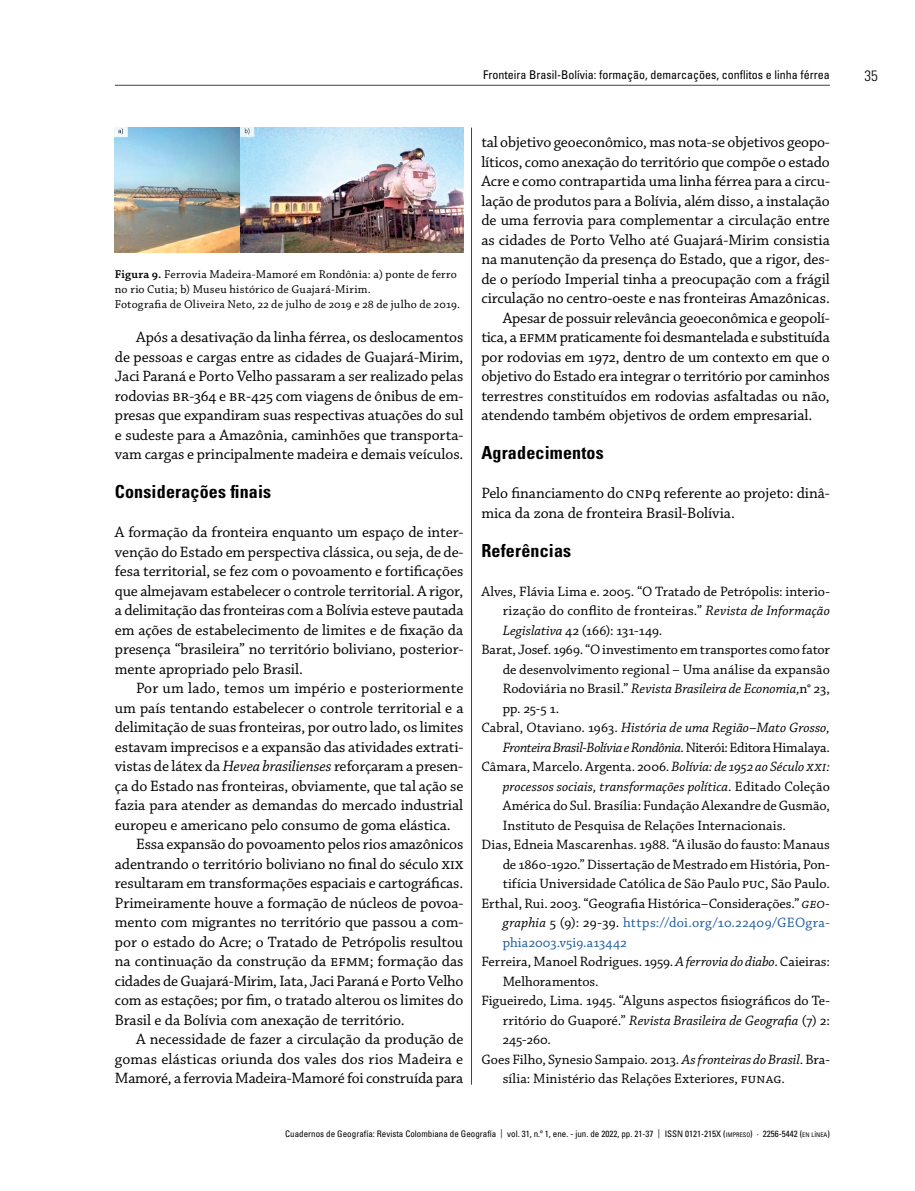
<style>
.page{position:relative;width:915px;height:1191px;background:#fff}
.page>*{position:absolute;margin:0;border:0;box-sizing:border-box;transform-origin:0 0}
.t1{font:700 condensed 18px "Univers LT Std";letter-spacing:.01em;color:#000}
.t2{font:15.75px/19.5px "Chaparral Pro";letter-spacing:-.005em;color:#000;text-align:justify}
.t3{font:15.75px "Chaparral Pro";letter-spacing:-.035em;color:#000}
.t4{font:300 condensed 15px "Univers LT Std";color:#000}
.t5{font:14.25px "Chaparral Pro";color:#000}
.t6{font:italic 14.25px "Chaparral Pro";letter-spacing:-.005em;color:#000}
.t7{font:14.25px "Chaparral Pro";letter-spacing:.015em;color:#215e9e}
.t8{font:italic 14.25px "Chaparral Pro";letter-spacing:-.025em;color:#000}
.t9{font:12px/15px "Chaparral Pro";letter-spacing:.01em;color:#000}
.t10{font:condensed 12px "Univers LT Std";color:#000}
.t11{font:condensed 9px "Univers LT Std";color:#000}
.s1{font-weight:600}
.s2{font-style:italic}
.s3{font-style:normal}
.s4{font-style:italic;color:#000}
.s5{color:#000}
.s6{font-size:6.3px}
.s7{font-style:inherit}
</style>
<div class="page">
<hr style="left:115px;top:85px;width:714px;height:1px;background:#414042">
<img style="left:115px;top:128px;width:348px;height:125px">
<hr style="left:471px;top:128px;width:1px;height:956px;background:#414042">
<p class="t10" style="left:483px;top:67px;width:348px">Fronteira Brasil-Bolívia: formação, demarcações, conflitos e linha férrea</p>
<p class="t4" style="left:864px;top:66px;width:15px">35</p>
<p class="t9" style="left:115px;top:267px;width:346px"><span class="s1">Figura 9.</span> Ferrovia Madeira-Mamoré em Rondônia: a) ponte de ferro no rio Cutia; b) Museu histórico de Guajará-Mirim.<br>Fotografia de Oliveira Neto, 22 de julho de 2019 e 28 de julho de 2019.</p>
<p class="t2" style="left:115px;top:328px;width:350px;text-indent:21px">Após a desativação da linha férrea, os deslocamentos de pessoas e cargas entre as cidades de Guajará-Mirim, Jaci Paraná e Porto Velho passaram a ser realizado pelas rodovias br-364 e br-425 com viagens de ônibus de em&shy;presas que expandiram suas respectivas atuações do sul e sudeste para a Amazônia, caminhões que transporta&shy;vam cargas e principalmente madeira e demais veículos.</p>
<p class="t1" style="left:115px;top:481px;width:158px">Considerações finais</p>
<p class="t2" style="left:115px;top:523px;width:350px">A formação da fronteira enquanto um espaço de inter&shy;venção do Estado em perspectiva clássica, ou seja, de de&shy;fesa territorial, se fez com o povoamento e fortificações que almejavam estabelecer o controle territorial. A rigor, a delimitação das fronteiras com a Bolívia esteve pautada em ações de estabelecimento de limites e de fixação da presença “brasileira” no território boliviano, posterior&shy;mente apropriado pelo Brasil.</p>
<p class="t2" style="left:136px;top:679px;width:328px">Por um lado, temos um império e posteriormente</p>
<p class="t2" style="left:115px;top:698px;width:350px">um país tentando estabelecer o controle territorial e a</p>
<p class="t2" style="left:115px;top:718px;width:350px">delimitação de suas fronteiras, por outro lado, os limites</p>
<p class="t2" style="left:115px;top:737px;width:350px">estavam imprecisos e a expansão das atividades extrati-</p>
<p class="t2" style="left:115px;top:757px;width:350px">vistas de látex da <span class="s2">Hevea brasilienses</span> reforçaram a presen-</p>
<p class="t2" style="left:115px;top:776px;width:350px">ça do Estado nas fronteiras, obviamente, que tal ação se</p>
<p class="t2" style="left:115px;top:796px;width:350px">fazia para atender as demandas do mercado industrial</p>
<p class="t2" style="left:115px;top:815px;width:337px">europeu e americano pelo consumo de goma elástica.</p>
<p class="t2" style="left:136px;top:835px;width:328px">Essa expansão do povoamento pelos rios amazônicos</p>
<p class="t2" style="left:115px;top:854px;width:350px">adentrando o território boliviano no final do século xix</p>
<p class="t2" style="left:115px;top:874px;width:350px">resultaram em transformações espaciais e cartográficas.</p>
<p class="t2" style="left:115px;top:893px;width:350px">Primeiramente houve a formação de núcleos de povoa-</p>
<p class="t2" style="left:115px;top:913px;width:350px">mento com migrantes no território que passou a com-</p>
<p class="t2" style="left:115px;top:932px;width:350px">por o estado do Acre; o Tratado de Petrópolis resultou</p>
<p class="t2" style="left:115px;top:952px;width:350px">na continuação da construção da efmm; formação das</p>
<p class="t3" style="left:115px;top:972px;width:350px">cidades de Guajará-Mirim, Iata, Jaci Paraná e Porto Velho</p>
<p class="t2" style="left:115px;top:991px;width:350px">com as estações; por fim, o tratado alterou os limites do</p>
<p class="t2" style="left:115px;top:1010px;width:291px">Brasil e da Bolívia com anexação de território.</p>
<p class="t2" style="left:136px;top:1030px;width:328px">A necessidade de fazer a circulação da produção de</p>
<p class="t2" style="left:115px;top:1049px;width:350px">gomas elásticas oriunda dos vales dos rios Madeira e</p>
<p class="t2" style="left:115px;top:1069px;width:350px">Mamoré, a ferrovia Madeira-Mamoré foi construída para</p>
<p class="t2" style="left:481px;top:133px;width:350px">tal objetivo geoeconômico, mas nota-se objetivos geopo-</p>
<p class="t2" style="left:481px;top:152px;width:350px">líticos, como anexação do território que compõe o estado</p>
<p class="t2" style="left:481px;top:172px;width:350px">Acre e como contrapartida uma linha férrea para a circu-</p>
<p class="t2" style="left:481px;top:191px;width:350px">lação de produtos para a Bolívia, além disso, a instalação</p>
<p class="t2" style="left:481px;top:211px;width:350px">de uma ferrovia para complementar a circulação entre</p>
<p class="t2" style="left:481px;top:230px;width:350px">as cidades de Porto Velho até Guajará-Mirim consistia</p>
<p class="t2" style="left:481px;top:250px;width:350px">na manutenção da presença do Estado, que a rigor, des-</p>
<p class="t2" style="left:481px;top:269px;width:350px">de o período Imperial tinha a preocupação com a frágil</p>
<p class="t2" style="left:481px;top:289px;width:350px">circulação no centro-oeste e nas fronteiras Amazônicas.</p>
<p class="t2" style="left:502px;top:308px;width:328px">Apesar de possuir relevância geoeconômica e geopolí-</p>
<p class="t2" style="left:481px;top:328px;width:350px">tica, a efmm praticamente foi desmantelada e substituída</p>
<p class="t2" style="left:481px;top:347px;width:350px">por rodovias em 1972, dentro de um contexto em que o</p>
<p class="t2" style="left:481px;top:367px;width:350px">objetivo do Estado era integrar o território por caminhos</p>
<p class="t2" style="left:481px;top:386px;width:350px">terrestres constituídos em rodovias asfaltadas ou não,</p>
<p class="t2" style="left:481px;top:406px;width:332px">atendendo também objetivos de ordem empresarial.</p>
<p class="t1" style="left:481px;top:442px;width:124px">Agradecimentos</p>
<p class="t2" style="left:481px;top:484px;width:350px">Pelo financiamento do cnpq referente ao projeto: dinâ&shy;mica da zona de fronteira Brasil-Bolívia.</p>
<p class="t1" style="left:481px;top:539px;width:91px">Referências</p>
<p class="t5" style="left:481px;top:583px;width:350px">Alves, Flávia Lima e. 2005. “O Tratado de Petrópolis: interio-</p>
<p class="t5" style="left:502px;top:603px;width:328px">rização do conflito de fronteiras.” <span class="s2">Revista de Informação</span></p>
<p class="t5" style="left:502px;top:622px;width:161px"><span class="s2">Legislativa</span> 42 (166): 131-149.</p>
<p class="t5" style="left:481px;top:642px;width:350px">Barat, Josef. 1969. “O investimento em transportes como fator</p>
<p class="t5" style="left:502px;top:661px;width:328px">de desenvolvimento regional – Uma análise da expansão</p>
<p class="t6" style="left:502px;top:681px;width:328px"><span class="s3">Rodoviária no Brasil.”</span> Revista Brasileira de Economia,<span class="s3">n° 23,</span></p>
<p class="t5" style="left:502px;top:700px;width:58px">pp. 25-5 1.</p>
<p class="t6" style="left:481px;top:720px;width:350px"><span class="s3">Cabral, Otaviano. 1963.</span> História de uma Região–Mato Grosso,</p>
<p class="t8" style="left:502px;top:739px;width:328px">Fronteira Brasil-Bolívia e Rondônia<span class="s3">. Niterói: Editora Himalaya.</span></p>
<p class="t5" style="left:481px;top:759px;width:350px">Câmara, Marcelo. Argenta. 2006. <span class="s2">Bolívia: de 1952 ao Século xxi:</span></p>
<p class="t6" style="left:502px;top:778px;width:328px">processos sociais, transformações política<span class="s3">. Editado Coleção</span></p>
<p class="t5" style="left:502px;top:798px;width:328px">América do Sul. Brasília: Fundação Alexandre de Gusmão,</p>
<p class="t5" style="left:502px;top:817px;width:284px">Instituto de Pesquisa de Relações Internacionais.</p>
<p class="t5" style="left:481px;top:837px;width:350px">Dias, Edneia Mascarenhas. 1988. “A ilusão do fausto: Manaus</p>
<p class="t5" style="left:502px;top:856px;width:328px">de 1860-1920.” Dissertação de Mestrado em História, Pon-</p>
<p class="t5" style="left:502px;top:876px;width:328px">tifícia Universidade Católica de São Paulo puc, São Paulo.</p>
<p class="t5" style="left:481px;top:895px;width:350px">Erthal, Rui. 2003. “Geografia Histórica–Considerações.” <span class="s2">geo-</span></p>
<p class="t7" style="left:502px;top:915px;width:328px"><span class="s4">graphia</span> <span class="s5">5 (9): 29-39.</span> https://doi.org/10.22409/GEOgra-</p>
<p class="t7" style="left:502px;top:934px;width:126px">phia2003.v5i9.a13442</p>
<p class="t5" style="left:481px;top:954px;width:350px">Ferreira, Manoel Rodrigues. 1959. <span class="s2">A ferrovia do diabo</span>. Caieiras:</p>
<p class="t5" style="left:502px;top:973px;width:98px">Melhoramentos.</p>
<p class="t5" style="left:481px;top:993px;width:350px">Figueiredo, Lima. 1945. “Alguns aspectos fisiográficos do Te-</p>
<p class="t6" style="left:502px;top:1012px;width:328px"><span class="s3">rritório do Guaporé.”</span> Revista Brasileira de Geografia <span class="s3">(7) 2:</span></p>
<p class="t5" style="left:502px;top:1032px;width:50px">245-260.</p>
<p class="t5" style="left:481px;top:1051px;width:350px">Goes Filho, Synesio Sampaio. 2013. <span class="s2">As fronteiras do Brasil</span>. Bra-</p>
<p class="t5" style="left:502px;top:1071px;width:284px">sília: Ministério das Relações Exteriores, funag.</p>
<p class="t11" style="left:285px;top:1128px;width:546px">Cuadernos de Geografía: Revista Colombiana de Geografía | vol. 31, n.º 1, ene. - jun. de 2022, pp. 21-37 | ISSN 0121-215X (<span class="s6">IMPRESO</span>) · <span class="s7">2256-5442</span> (<span class="s6">EN LÍNEA</span>)</p>
</div>
